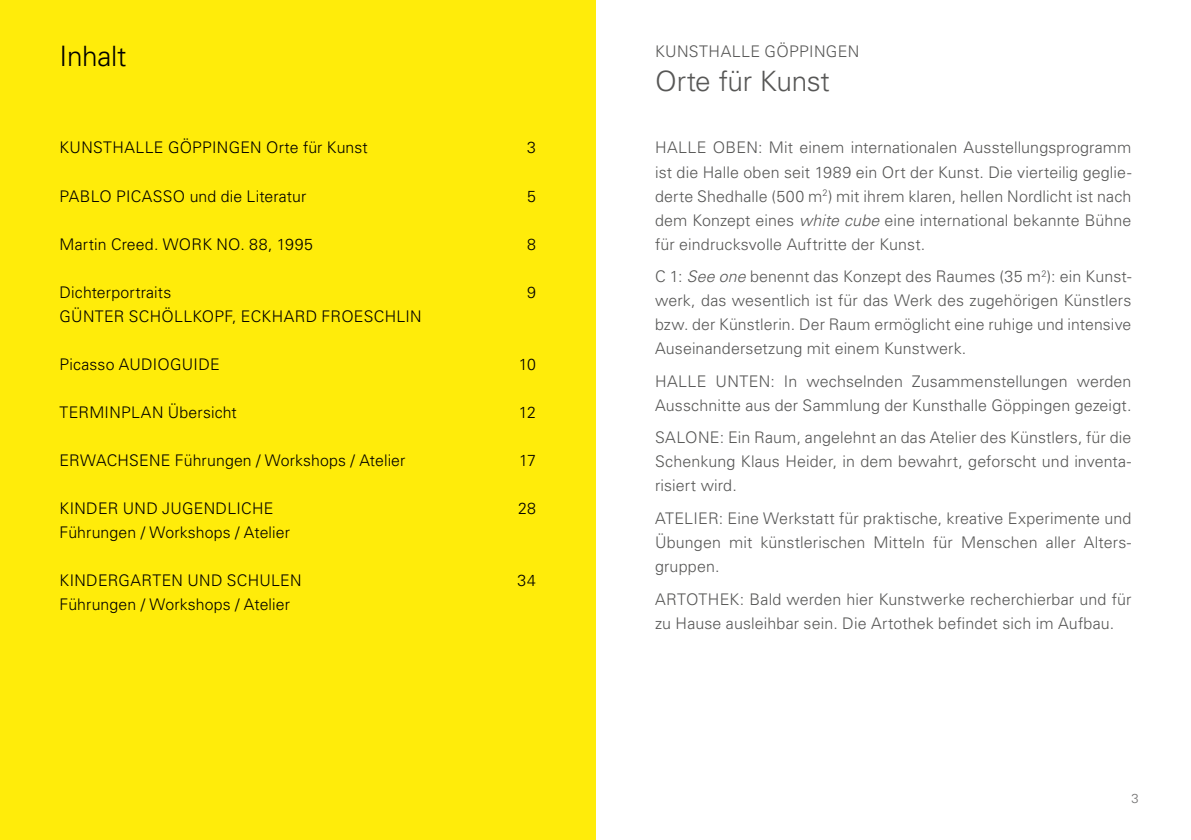
<style>
.page{position:relative;width:1191px;height:840px;background:#fff}
.page>*{position:absolute;margin:0;border:0;box-sizing:border-box;transform-origin:0 0}
.t1{font:300 28px "Univers LT Pro 45";letter-spacing:-.01em;color:#575756}
.t2{font:300 28px "Univers LT Pro 45";letter-spacing:-.01em;color:#000}
.t3{font:300 16px/24px "Univers LT Pro 45";letter-spacing:.01em;color:#575756;text-align:justify}
.t4{font:300 16px "Univers LT Pro 45";letter-spacing:.015em;color:#000}
.t5{font:300 13px "Univers LT Pro 45";color:#706f6f}
.s1{font-style:italic}
</style>
<div class="page">
<div style="left:0;top:0;width:595px;height:839px;background:#ffec0a"></div>
<h1 class="t2" style="left:60px;top:39px;width:68px">Inhalt</h1>
<p class="t4" style="left:60px;top:138px;width:310px">KUNSTHALLE GÖPPINGEN Orte für Kunst</p>
<p class="t4" style="left:527px;top:138px;width:10px">3</p>
<p class="t4" style="left:60px;top:186px;width:248px">PABLO PICASSO und die Literatur</p>
<p class="t4" style="left:527px;top:186px;width:10px">5</p>
<p class="t4" style="left:60px;top:234px;width:255px">Martin Creed. WORK NO. 88, 1995</p>
<p class="t4" style="left:527px;top:234px;width:10px">8</p>
<p class="t4" style="left:60px;top:282px;width:113px">Dichterportraits</p>
<p class="t4" style="left:527px;top:282px;width:10px">9</p>
<p class="t4" style="left:60px;top:306px;width:363px">GÜNTER SCHÖLLKOPF, ECKHARD FROESCHLIN</p>
<p class="t4" style="left:60px;top:354px;width:162px">Picasso AUDIOGUIDE</p>
<p class="t4" style="left:519px;top:354px;width:19px">10</p>
<p class="t4" style="left:60px;top:402px;width:179px">TERMINPLAN Übersicht</p>
<p class="t4" style="left:519px;top:402px;width:18px">12</p>
<p class="t4" style="left:60px;top:450px;width:347px">ERWACHSENE Führungen / Workshops / Atelier</p>
<p class="t4" style="left:519px;top:450px;width:18px">17</p>
<p class="t4" style="left:60px;top:498px;width:215px">KINDER UND JUGENDLICHE</p>
<p class="t4" style="left:518px;top:498px;width:19px">28</p>
<p class="t4" style="left:60px;top:522px;width:232px">Führungen / Workshops / Atelier</p>
<p class="t4" style="left:60px;top:570px;width:243px">KINDERGARTEN UND SCHULEN</p>
<p class="t4" style="left:517px;top:570px;width:20px">34</p>
<p class="t4" style="left:60px;top:594px;width:232px">Führungen / Workshops / Atelier</p>
<p class="t3" style="left:655px;top:39px;width:206px">KUNSTHALLE GÖPPINGEN</p>
<h1 class="t1" style="left:655px;top:64px;width:176px">Orte für Kunst</h1>
<p class="t3" style="left:655px;top:136px;width:478px">HALLE OBEN: Mit einem internationalen Ausstellungsprogramm ist die Halle oben seit 1989 ein Ort der Kunst. Die vierteilig geglie&shy;derte Shedhalle (500 m<sup>2</sup>) mit ihrem klaren, hellen Nordlicht ist nach dem Konzept eines <span class="s1">white cube</span> eine international bekannte Bühne für eindrucksvolle Auftritte der Kunst.</p>
<p class="t3" style="left:655px;top:264px;width:478px">C 1: <span class="s1">See one</span> benennt das Konzept des Raumes (35 m<sup>2</sup>): ein Kunst&shy;werk, das wesentlich ist für das Werk des zugehörigen Künstlers bzw. der Künstlerin. Der Raum ermöglicht eine ruhige und intensive Auseinandersetzung mit einem Kunstwerk.</p>
<p class="t3" style="left:655px;top:369px;width:478px">HALLE UNTEN: In wechselnden Zusammenstellungen werden<br>Ausschnitte aus der Sammlung der Kunsthalle Göppingen gezeigt.</p>
<p class="t3" style="left:655px;top:425px;width:478px">SALONE: Ein Raum, angelehnt an das Atelier des Künstlers, für die Schenkung Klaus Heider, in dem bewahrt, geforscht und inventa&shy;risiert wird.</p>
<p class="t3" style="left:655px;top:506px;width:478px">ATELIER: Eine Werkstatt für praktische, kreative Experimente und Übungen mit künstlerischen Mitteln für Menschen aller Alters&shy;gruppen.</p>
<p class="t3" style="left:655px;top:586px;width:478px">ARTOTHEK: Bald werden hier Kunstwerke recherchierbar und für zu Hause ausleihbar sein. Die Artothek befindet sich im Aufbau.</p>
<p class="t5" style="left:1131px;top:789px;width:9px">3</p>
</div>
